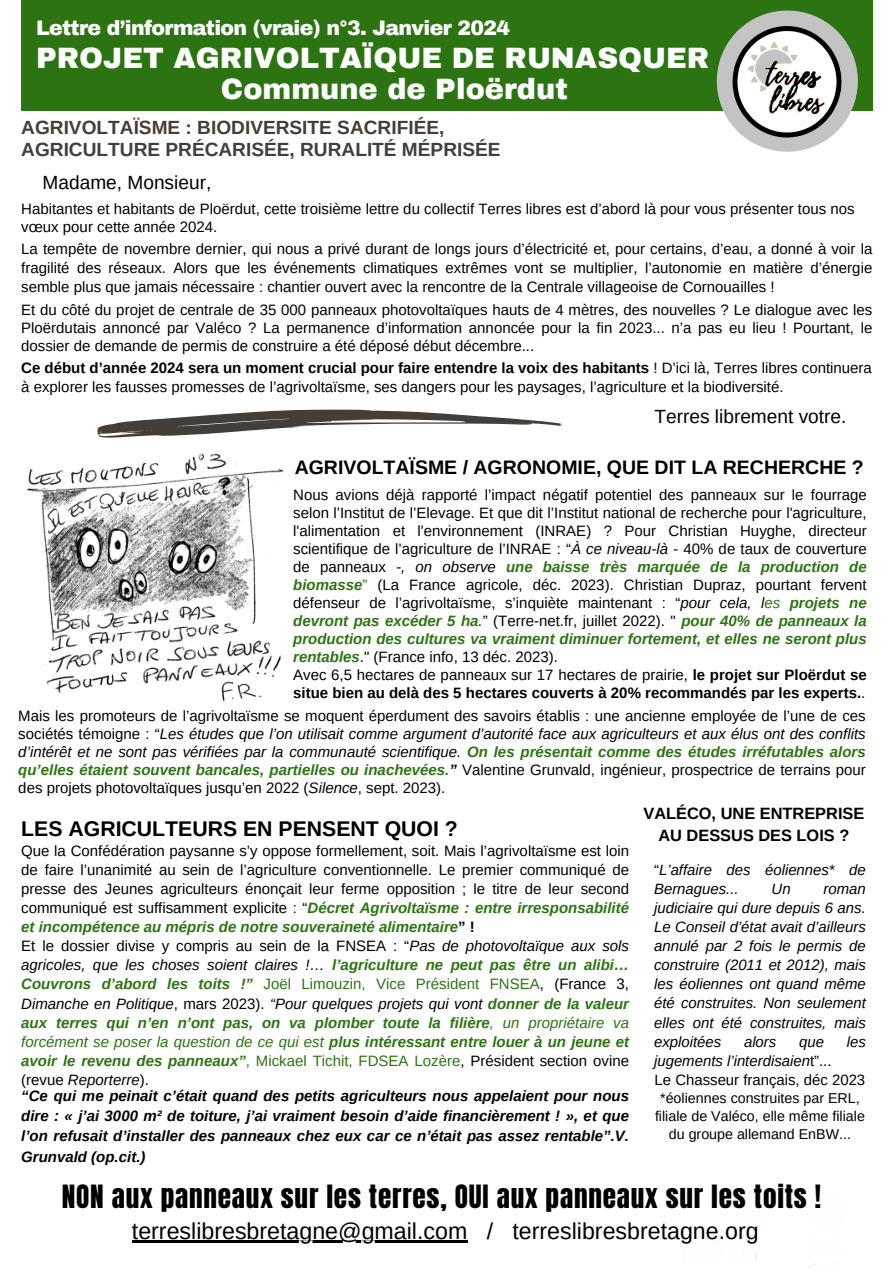
<style>
.page{position:relative;width:894px;height:1276px;background:#fff}
.page>*{position:absolute;margin:0;border:0;box-sizing:border-box;transform-origin:0 0}
.t1{font:900 28.8px "Archivo";color:#fff}
.t2{font:27.3px "Anton";letter-spacing:.03em;color:#000}
.t3{font:23.25px "Arimo";color:#000}
.t4{font:700 21.3px "Arimo";color:#000}
.t5{font:900 20.4px "Archivo";letter-spacing:-.03em;color:#fff}
.t6{font:700 19.5px "Arimo";color:#000}
.t7{font:700 19.05px/22.5px "Arimo";color:#433e3a}
.t8{font:19.05px "Arimo";color:#000}
.t9{font:700 16.35px/22.5px "Arimo";color:#000;text-align:center}
.t10{font:15px/18px "Arimo";color:#000;text-align:justify}
.t11{font:italic 700 15px/19.2px "Arimo";color:#2b7411;text-align:justify}
.t12{font:italic 700 15px/20.2px "Arimo";color:#000;text-align:justify}
.t13{font:700 15px/18px "Arimo";color:#000}
.t14{font:italic 14.85px/19.2px "Arimo";color:#000}
.t15{font:14.85px "Arimo";color:#000}
.t16{font:14.25px/18px "Arimo";color:#000;text-align:center}
.s1{font-weight:700}
.s2{font-style:italic}
.s3{font-weight:700;font-style:italic;color:#2b7411}
.s4{color:#2b7411}
.s5{font-style:italic;color:#2b7411}
.s6{font-weight:400}
.s7{font-weight:700;font-style:italic}
.s8{font-weight:400;font-style:normal;color:#000}
.s9{font-weight:400;color:#000}
.s10{font-weight:400;font-style:normal}
.s11{font-style:normal}
</style>
<div class="page">
<div style="left:21px;top:0;width:851px;height:111px;background:#2b7411"></div>
<img style="left:716px;top:10px;width:142px;height:142px">
<svg style="left:97px;top:409px;width:465px;height:29px"></svg>
<img style="left:26px;top:453px;width:257px;height:248px">
<hr style="left:132px;top:1241px;width:335px;height:2px;background:#000">
<p class="t5" style="left:36px;top:17px;width:475px">Lettre d’information (vraie) n°3. Janvier 2024</p>
<p class="t1" style="left:36px;top:43px;width:674px">PROJET AGRIVOLTAÏQUE DE RUNASQUER</p>
<p class="t1" style="left:221px;top:74px;width:348px">Commune de Ploërdut</p>
<p class="t7" style="left:21px;top:116px;width:480px">AGRIVOLTAÏSME : BIODIVERSITE SACRIFIÉE,<br>AGRICULTURE PRÉCARISÉE, RURALITÉ MÉPRISÉE</p>
<p class="t8" style="left:43px;top:172px;width:170px">Madame, Monsieur,</p>
<p class="t10" style="left:21px;top:199px;width:834px">Habitantes et habitants de Ploërdut, cette troisième lettre du collectif Terres libres est d’abord là pour vous présenter tous nos vœux pour cette année 2024.</p>
<p class="t10" style="left:21px;top:239px;width:852px;line-height:19.2px">La tempête de novembre dernier, qui nous a privé durant de longs jours d’électricité et, pour certains, d’eau, a donné à voir la fragilité des réseaux. Alors que les événements climatiques extrêmes vont se multiplier, l’autonomie en matière d’énergie semble plus que jamais nécessaire : chantier ouvert avec la rencontre de la Centrale villageoise de Cornouailles !</p>
<p class="t10" style="left:21px;top:301px;width:852px">Et du côté du projet de centrale de 35 000 panneaux photovoltaïques hauts de 4 mètres, des nouvelles ? Le dialogue avec les Ploërdutais annoncé par Valéco ? La permanence d’information annoncée pour la fin 2023... n’a pas eu lieu ! Pourtant, le dossier de demande de permis de construire a été déposé début décembre...</p>
<p class="t10" style="left:21px;top:358px;width:851px;line-height:19.2px"><span class="s1">Ce début d’année 2024 sera un moment crucial pour faire entendre la voix des habitants</span> ! D’ici là, Terres libres continuera à explorer les fausses promesses de l’agrivoltaïsme, ses dangers pour les paysages, l’agriculture et la biodiversité.</p>
<p class="t8" style="left:654px;top:405px;width:193px">Terres librement votre.</p>
<p class="t6" style="left:294px;top:456px;width:570px">AGRIVOLTAÏSME / AGRONOMIE, QUE DIT LA RECHERCHE ?</p>
<p class="t10" style="left:293px;top:486px;width:575px">Nous avions déjà rapporté l’impact négatif potentiel des panneaux sur le fourrage selon l’Institut de l’Elevage. Et que dit l’Institut national de recherche pour l'agriculture, l'alimentation et l'environnement (INRAE) ? Pour Christian Huyghe, directeur scientifique de l’agriculture de l’INRAE : “<span class="s2">À ce niveau-là -</span> 40% de taux de couverture de panneaux <span class="s2">-, on observe</span> <span class="s3">une baisse très marquée de la production de biomasse</span><span class="s4">”</span> (La France agricole, déc. 2023). Christian Dupraz, pourtant fervent défenseur de l’agrivoltaïsme, s’inquiète maintenant : “<span class="s2">pour cela, l</span><span class="s5">es</span> <span class="s3">projets ne devront pas excéder 5 ha</span><span class="s2">.</span>” (Terre-net.fr, juillet 2022). " <span class="s3">pour 40% de panneaux la production des cultures va vraiment diminuer fortement, et elles ne seront plus rentables</span>." (France info, 13 déc. 2023).</p>
<p class="t13" style="left:293px;top:666px;width:575px"><span class="s6">Avec 6,5 hectares de panneaux sur 17 hectares de prairie,</span> le projet sur Ploërdut se situe bien au delà des 5 hectares couverts à 20% recommandés par les experts.<span class="s6">.</span></p>
<p class="t10" style="left:18px;top:706px;width:848px">Mais les promoteurs de l’agrivoltaïsme se moquent éperdument des savoirs établis : une ancienne employée de l’une de ces sociétés témoigne : “<span class="s2">Les études que l’on utilisait comme argument d’autorité face aux agriculteurs et aux élus ont des conflits d’intérêt et ne sont pas vérifiées par la communauté scientifique.</span> <span class="s3">On les présentait comme des études irréfutables alors qu’elles étaient souvent bancales, partielles ou inachevées.</span><span class="s7">”</span> Valentine Grunvald, ingénieur, prospectrice de terrains pour des projets photovoltaïques jusqu’en 2022 (<span class="s2">Silence</span>, sept. 2023).</p>
<p class="t4" style="left:21px;top:816px;width:438px">LES AGRICULTEURS EN PENSENT QUOI ?</p>
<p class="t10" style="left:21px;top:841px;width:609px;line-height:19.2px">Que la Confédération paysanne s’y oppose formellement, soit. Mais l’agrivoltaïsme est loin de faire l’unanimité au sein de l’agriculture conventionnelle. Le premier communiqué de presse des Jeunes agriculteurs énonçait leur ferme opposition ; le titre de leur second communiqué est suffisamment explicite : “<span class="s3">Décret Agrivoltaïsme : entre irresponsabilité et incompétence au mépris de notre souveraineté alimentaire</span><span class="s1">” !</span></p>
<p class="t11" style="left:21px;top:936px;width:609px"><span class="s8">Et le dossier divise y compris au sein de la FNSEA : “</span><span class="s9">Pas de photovoltaïque aux sols agricoles, que les choses soient claires !…</span> l’agriculture ne peut pas être un alibi… Couvrons d’abord les toits !” <span class="s10">Joël Limouzin, Vice Président FNSEA</span><span class="s8">, (France 3, </span><span class="s9">Dimanche en Politique</span><span class="s8">, mars 2023).</span> <span class="s9">“Pour quelques projets qui vont</span> donner de la valeur aux terres qui n’en n’ont pas, on va plomber toute la filière<span class="s6">, un propriétaire va forcément se poser la question de ce qui est</span> plus intéressant entre louer à un jeune et avoir le revenu des panneaux”<span class="s10">, Mickael Tichit, FDSEA Lozère</span><span class="s8">, Président section ovine (revue</span> <span class="s9">Reporterre</span><span class="s8">).</span></p>
<p class="t12" style="left:21px;top:1085px;width:609px">“Ce qui me peinait c’était quand des petits agriculteurs nous appelaient pour nous dire : « j’ai 3000 m² de toiture, j’ai vraiment besoin d’aide financièrement ! », et que l’on refusait d’installer des panneaux chez eux car ce n’était pas assez rentable”.V.<br>Grunvald (op.cit.)</p>
<p class="t9" style="left:643px;top:802px;width:222px">VALÉCO, UNE ENTREPRISE<br>AU DESSUS DES LOIS ?</p>
<p class="t14" style="left:654px;top:860px;width:213px"><span class="s11">“</span>L’affaire des éoliennes* de<br>Bernagues...</p>
<p class="t14" style="left:771px;top:879px;width:21px">Un</p>
<p class="t14" style="left:654px;top:879px;width:213px;text-align:justify;text-indent:169px">roman judiciaire qui dure depuis 6 ans.<br>Le Conseil d’état avait d’ailleurs annulé par 2 fois le permis de construire (2011 et 2012), mais les éoliennes ont quand même été construites. Non seulement elles ont été construites, mais exploitées</p>
<p class="t14" style="left:743px;top:1032px;width:34px">alors</p>
<p class="t14" style="left:798px;top:1032px;width:26px">que</p>
<p class="t14" style="left:846px;top:1032px;width:21px">les</p>
<p class="t14" style="left:654px;top:1051px;width:179px">jugements l’interdisaien<span class="s11">t”...</span></p>
<p class="t15" style="left:654px;top:1071px;width:212px">Le Chasseur français, déc 2023</p>
<p class="t16" style="left:654px;top:1089px;width:211px">*éoliennes construites par ERL, filiale de Valéco, elle même filiale du groupe allemand EnBW...</p>
<p class="t2" style="left:62px;top:1177px;width:760px">NON aux panneaux sur les terres, OUI aux panneaux sur les toits !</p>
<p class="t3" style="left:132px;top:1218px;width:628px">terreslibresbretagne@gmail.com / terreslibresbretagne.org</p>
</div>
